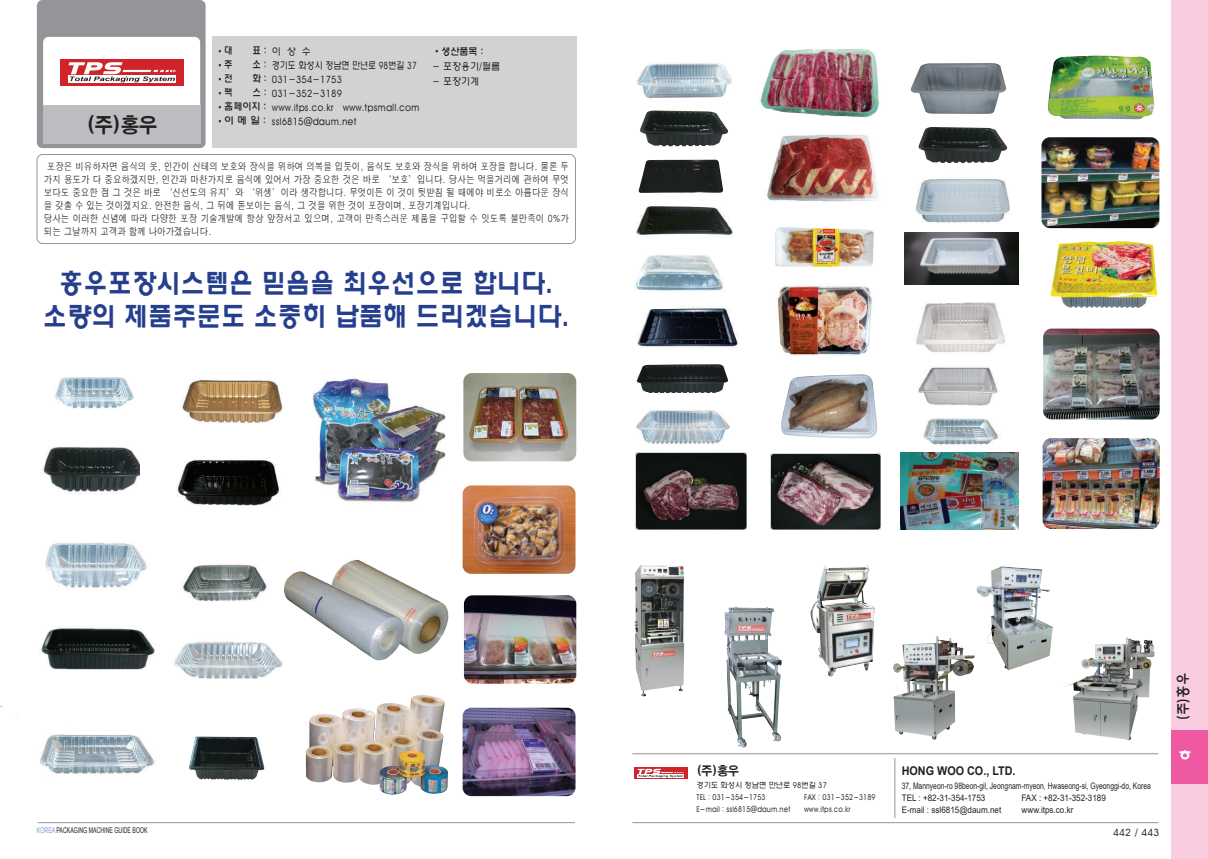
<style>
.page{position:relative;width:1208px;height:859px;background:#fff}
.page>*{position:absolute;margin:0;border:0;box-sizing:border-box;transform-origin:0 0}
.t1{font:27px/32.4px "H Ywul B";color:#253f8e;text-align:center;scale:.9 1}
.t2{font:20px "H2 gtr E";color:#231f20;scale:.9 1}
.t3{font:16px "H Ywul B";color:#fff}
.t4{font:14px "H Ywul M";color:#231f20;scale:.9 1}
.t5{font:700 12px "Arial";color:#231f20;scale:.9 1}
.t6{font:12px "H2 gtr E";color:#231f20;scale:.9 1}
.t7{font:10px/13px "H2 gtr M";color:#231f20;scale:.85 1}
.t8{font:10px/14px "H2 wul L";color:#231f20;scale:.9 1}
.t9{font:500 10px "Adobe Myungjo Std";color:#231f20;scale:.85 1}
.t10{font:10px "H Ywul M";color:#231f20;scale:.85 1}
.t11{font:10px "H2 wul L";color:#231f20}
.t12{font:10px "H Ywul M";color:#231f20;scale:.9 1}
.t13{font:10px "H Ywul M";color:#231f20;scale:.91 1}
.t14{font:10px "H Ywul M";color:#231f20}
.t15{font:9px/12px "Arial";color:#231f20;scale:.75 1}
.t16{font:9px "Arial";color:#231f20;scale:.9 1}
.t17{font:8px "H2 wul L";color:#231f20;scale:.85 1}
.t18{font:8px/12px "H2 wul L";color:#231f20;scale:.9 1}
.t19{font:8px "Arial Narrow";color:#231f20;scale:.8 1}
.s1{font-family:"H Ywul M";font-weight:400}
.s2{font-family:"Adobe Myungjo Std";font-weight:500}
.s3{color:#8197cd}
</style>
<div class="page">
<div style="left:1171px;top:0;width:37px;height:859px;background:#f9ccdf"></div>
<div style="left:1171px;top:730px;width:36px;height:53px;background:#ef59a1"></div>
<div style="left:212px;top:37px;width:364px;height:111px;background:#d1d2d4"></div>
<div style="left:37px;top:0;width:169px;height:148px;background:#939598;border-radius:6px"></div>
<div style="left:43px;top:37px;width:157px;height:106px;background:#fff;border-radius:6px"></div>
<div style="left:37px;top:154px;width:539px;height:90px;border:1px solid #939598;border-radius:6px"></div>
<div style="left:43px;top:105px;width:157px;height:38px;background:#bcbdc0"></div>
<hr style="left:894px;top:758px;width:1px;height:60px;background:#939598">
<hr style="left:632px;top:753px;width:526px;height:1px;background:#939598">
<hr style="left:632px;top:822px;width:526px;height:1px;background:#939598">
<div style="left:60px;top:60px;width:124px;height:26px;background:#d1232a"></div>
<div style="left:68px;top:76px;width:108px;height:7px;background:#fff"></div>
<svg style="left:68px;top:62px;width:108px;height:20px"></svg>
<img style="left:0;top:706px;width:155px;height:68px">
<img style="left:43px;top:447px;width:97px;height:45px">
<img style="left:182px;top:380px;width:101px;height:43px">
<img style="left:177px;top:460px;width:103px;height:46px">
<img style="left:338px;top:560px;width:111px;height:94px">
<img style="left:189px;top:736px;width:76px;height:44px">
<img style="left:174px;top:642px;width:109px;height:37px">
<img style="left:41px;top:628px;width:114px;height:42px">
<img style="left:55px;top:377px;width:79px;height:32px">
<img style="left:312px;top:378px;width:134px;height:124px">
<img style="left:306px;top:695px;width:139px;height:90px">
<img style="left:463px;top:373px;width:113px;height:88px">
<img style="left:462px;top:485px;width:113px;height:89px">
<img style="left:45px;top:543px;width:102px;height:45px">
<img style="left:182px;top:564px;width:85px;height:38px">
<img style="left:280px;top:571px;width:128px;height:92px">
<img style="left:379px;top:751px;width:69px;height:44px">
<img style="left:464px;top:595px;width:112px;height:89px">
<img style="left:462px;top:708px;width:113px;height:88px">
<img style="left:908px;top:418px;width:111px;height:43px">
<img style="left:1041px;top:137px;width:118px;height:91px">
<img style="left:767px;top:134px;width:113px;height:68px">
<img style="left:910px;top:63px;width:96px;height:51px">
<img style="left:893px;top:636px;width:81px;height:104px">
<img style="left:1065px;top:637px;width:89px;height:104px">
<img style="left:916px;top:178px;width:103px;height:61px">
<img style="left:918px;top:127px;width:89px;height:36px">
<img style="left:916px;top:302px;width:89px;height:51px">
<img style="left:918px;top:367px;width:80px;height:39px">
<img style="left:904px;top:232px;width:114px;height:53px">
<img style="left:1042px;top:438px;width:117px;height:91px">
<img style="left:724px;top:606px;width:58px;height:142px">
<img style="left:976px;top:566px;width:77px;height:104px">
<img style="left:634px;top:565px;width:50px;height:132px">
<img style="left:781px;top:374px;width:96px;height:65px">
<img style="left:778px;top:286px;width:94px;height:70px">
<img style="left:775px;top:227px;width:99px;height:40px">
<img style="left:1043px;top:329px;width:116px;height:90px">
<img style="left:635px;top:410px;width:109px;height:51px">
<img style="left:637px;top:63px;width:95px;height:36px">
<img style="left:638px;top:160px;width:85px;height:33px">
<img style="left:810px;top:565px;width:64px;height:112px">
<img style="left:636px;top:453px;width:111px;height:76px">
<img style="left:770px;top:453px;width:110px;height:76px">
<img style="left:1050px;top:241px;width:107px;height:67px">
<img style="left:900px;top:453px;width:118px;height:76px">
<img style="left:1048px;top:56px;width:106px;height:64px">
<img style="left:760px;top:48px;width:119px;height:70px">
<img style="left:640px;top:110px;width:88px;height:36px">
<img style="left:636px;top:206px;width:97px;height:29px">
<img style="left:634px;top:254px;width:89px;height:37px">
<img style="left:637px;top:308px;width:101px;height:39px">
<img style="left:636px;top:364px;width:92px;height:29px">
<div style="left:634px;top:768px;width:53px;height:11px;background:#d1232a"></div>
<hr style="left:637px;top:774px;width:47px;height:4px;background:#fff">
<svg style="left:637px;top:769px;width:47px;height:8px"></svg>
<hr style="left:38px;top:822px;width:537px;height:1px;background:#939598">
<p class="t9" style="left:216px;top:46px;width:21px">•<span class="s1">대</span></p>
<p class="t10" style="left:252px;top:46px;width:18px">표 :</p>
<p class="t9" style="left:216px;top:60px;width:21px">•<span class="s1">주</span></p>
<p class="t10" style="left:252px;top:60px;width:18px">소 :</p>
<p class="t9" style="left:216px;top:74px;width:21px">•<span class="s1">전</span></p>
<p class="t10" style="left:252px;top:74px;width:18px">화 :</p>
<p class="t9" style="left:216px;top:88px;width:21px">•<span class="s1">팩</span></p>
<p class="t10" style="left:252px;top:88px;width:18px">스 :</p>
<p class="t13" style="left:216px;top:102px;width:57px"><span class="s2">•</span>홈페이지 :</p>
<p class="t14" style="left:216px;top:116px;width:51px"><span class="s2">•</span>이 메 일 :</p>
<p class="t8" style="left:272px;top:44px;width:166px">이 상 수<br>경기도 화성시 정남면 만년로 98번길 37<br>031-354-1753<br>031-352-3189<br>www.itps.co.kr www.tpsmall.com ssl6815@daum.net</p>
<p class="t7" style="left:44px;top:160px;width:619px">포장은 비유하자면 음식의 옷, 인간이 신테의 보호와 장식을 위하여 의복을 입듯이, 음식도 보호와 장식을 위하여 포장을 합니다. 물론 두 가지 용도가 다 중요하겠지만, 인간과 마찬가지로 음식에 있어서 가장 중요한 것은 바로 ‘보호’입니다. 당사는 먹을거리에 관하여 무엇 보다도 중요한 점 그 것은 바로 ‘신선도의 유지’와 ‘위생’이라 생각합니다. 무엇이든 이 것이 뒷받침 될 때에야 비로소 아름다운 장식 을 갖출 수 있는 것이겠지요. 안전한 음식, 그 뒤에 돋보이는 음식, 그 것을 위한 것이 포장이며, 포장기계입니다.<br>당사는 이러한 신념에 따라 다양한 포장 기술개발에 항상 앞장서고 있으며, 고객이 만족스러운 제품을 구입할 수 잇도록 불만족이 0%가 되는 그날까지 고객과 함께 나아가겠습니다.</p>
<p class="t12" style="left:432px;top:46px;width:58px"><span class="s2">•</span>생산품목 :</p>
<p class="t8" style="left:432px;top:59px;width:77px">- 포장용기/필름</p>
<p class="t8" style="left:432px;top:74px;width:53px">- 포장기계</p>
<h2 class="t2" style="left:87px;top:115px;width:80px">(주)홍우</h2>
<h1 class="t1" style="left:43px;top:267px;width:586px">홍우포장시스템은 믿음을 최우선으로 합니다. 소량의 제품주문도 소중히 납품해 드리겠습니다.</h1>
<p class="t6" style="left:696px;top:765px;width:48px">(주)홍우</p>
<p class="t18" style="left:696px;top:779px;width:146px">경기도 화성시 정남면 만년로 98번길 37<br>TEL : 031-354-1753</p>
<p class="t17" style="left:804px;top:793px;width:86px">FAX : 031-352-3189</p>
<p class="t5" style="left:901px;top:763px;width:128px">HONG WOO CO., LTD.</p>
<p class="t15" style="left:901px;top:779px;width:334px">37, Mannyeon-ro 98beon-gil, Jeongnam-myeon, Hwaseong-si, Gyeonggi-do, Korea<br>TEL : +82-31-354-1753</p>
<p class="t16" style="left:1021px;top:791px;width:95px">FAX : +82-31-352-3189</p>
<p class="t17" style="left:696px;top:805px;width:112px">E-mail : ssl6815@daum.net</p>
<p class="t17" style="left:804px;top:805px;width:56px">www.itps.co.kr</p>
<p class="t16" style="left:901px;top:803px;width:112px">E-mail : ssl6815@daum.net</p>
<p class="t16" style="left:1021px;top:803px;width:59px">www.itps.co.kr</p>
<p class="t19" style="left:37px;top:824px;width:140px"><span class="s3">KOREA</span> PACKAGING MACHINE GUIDE BOOK</p>
<p class="t11" style="left:1113px;top:827px;width:48px">442 / 443</p>
<h3 class="t4" style="left:1176px;top:720px;width:54px;rotate:-90deg">(주)홍우</h3>
<h3 class="t3" style="left:1177px;top:747px;width:17px">ㅎ</h3>
</div>
